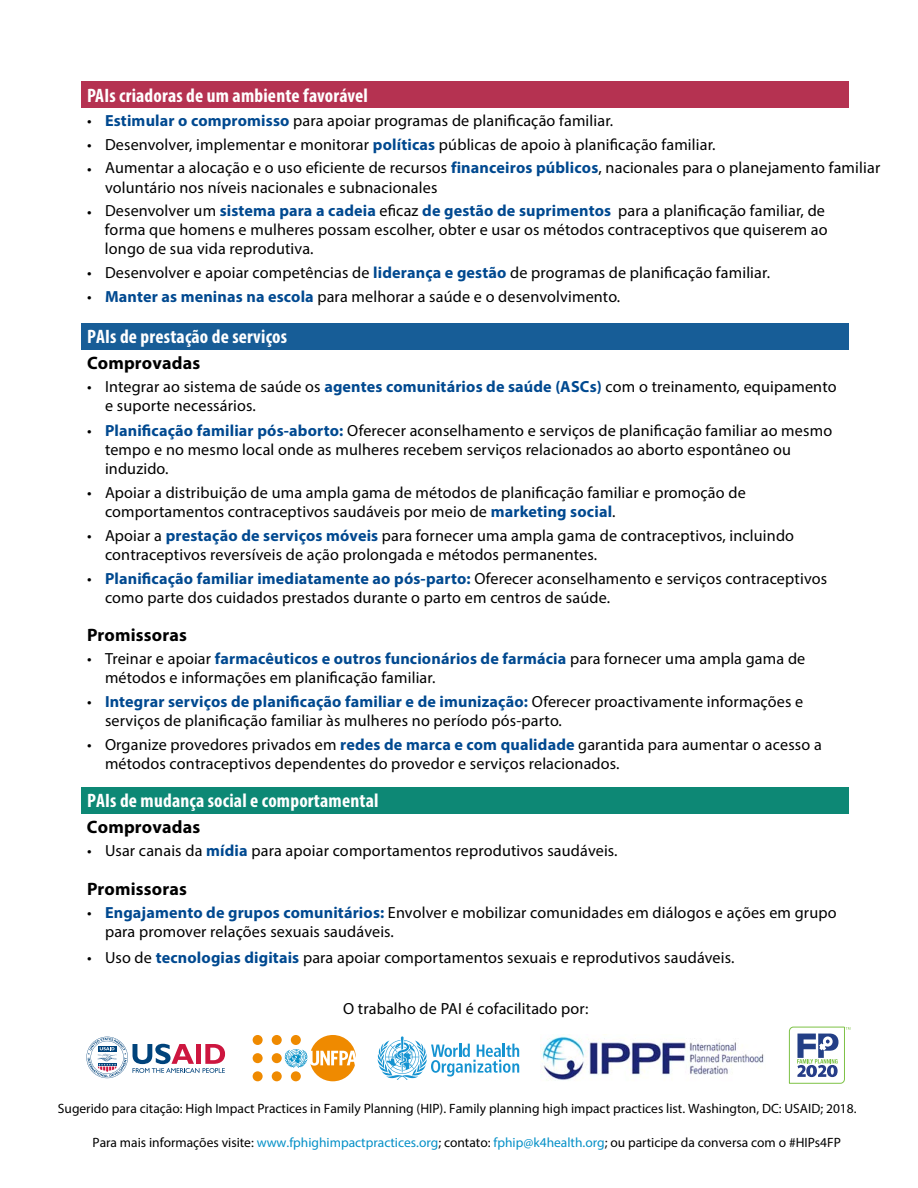
<style>
.page{position:relative;width:918px;height:1188px;background:#fff}
.page>*{position:absolute;margin:0;border:0;box-sizing:border-box;transform-origin:0 0}
.t1{font:700 condensed 19.5px "Myriad Pro";letter-spacing:.01em;color:#fff}
.t2{font:700 18px "Myriad Pro";letter-spacing:.01em;color:#000}
.t3{font:16.2px/19px "Myriad Pro";letter-spacing:.01em;color:#000}
.t4{font:13.5px "Myriad Pro";color:#000}
.s1{font-weight:700;color:#004990}
.s2{color:#0590c7}
</style>
<div class="page">
<div style="left:81px;top:81px;width:768px;height:27px;background:#b53251"></div>
<div style="left:81px;top:324px;width:768px;height:26px;background:#175d97"></div>
<div style="left:81px;top:787px;width:768px;height:27px;background:#0d8875"></div>
<svg style="left:378px;top:1036px;width:141px;height:44px"></svg>
<div style="left:272px;top:1053px;width:10px;height:10px;background:#ef8a00;border-radius:50%"></div>
<div style="left:272px;top:1071px;width:10px;height:10px;background:#ef8a00;border-radius:50%"></div>
<div style="left:272px;top:1035px;width:10px;height:10px;background:#ef8a00;border-radius:50%"></div>
<div style="left:253px;top:1053px;width:10px;height:10px;background:#ef8a00;border-radius:50%"></div>
<div style="left:253px;top:1071px;width:10px;height:10px;background:#ef8a00;border-radius:50%"></div>
<div style="left:253px;top:1035px;width:10px;height:10px;background:#ef8a00;border-radius:50%"></div>
<svg style="left:285px;top:1035px;width:71px;height:46px"></svg>
<svg style="left:86px;top:1037px;width:139px;height:41px"></svg>
<img style="left:542px;top:1034px;width:222px;height:47px">
<svg style="left:788px;top:1026px;width:62px;height:58px"></svg>
<p class="t1" style="left:87px;top:83px;width:282px">PAIs criadoras de um ambiente favorável</p>
<p class="t3" style="left:87px;top:111px;width:528px">• <span class="s1">Estimular o compromisso</span> para apoiar programas de planificação familiar.</p>
<p class="t3" style="left:87px;top:135px;width:630px">• Desenvolver, implementar e monitorar <span class="s1">políticas</span> públicas de apoio à planificação familiar.</p>
<p class="t3" style="left:105px;top:158px;width:777px;text-indent:-18px">• Aumentar a alocação e o uso eficiente de recursos <span class="s1">financeiros públicos</span>, nacionales para o planejamento familiar voluntário nos níveis nacionales e subnacionales</p>
<p class="t3" style="left:105px;top:201px;width:724px;text-indent:-18px">• Desenvolver um <span class="s1">sistema para a cadeia</span> eficaz <span class="s1">de gestão de suprimentos</span> para a planificação familiar, de forma que homens e mulheres possam escolher, obter e usar os métodos contraceptivos que quiserem ao longo de sua vida reprodutiva.</p>
<p class="t3" style="left:87px;top:263px;width:685px">• Desenvolver e apoiar competências de <span class="s1">liderança e gestão</span> de programas de planificação familiar.</p>
<p class="t3" style="left:87px;top:287px;width:535px">• <span class="s1">Manter as meninas na escola</span> para melhorar a saúde e o desenvolvimento.</p>
<p class="t1" style="left:87px;top:325px;width:202px">PAIs de prestação de serviços</p>
<p class="t2" style="left:87px;top:351px;width:115px">Comprovadas</p>
<p class="t3" style="left:105px;top:377px;width:733px;text-indent:-18px">• Integrar ao sistema de saúde os <span class="s1">agentes comunitários de saúde (ASCs)</span> com o treinamento, equipamento e suporte necessários.</p>
<p class="t3" style="left:105px;top:420px;width:729px;text-indent:-18px">• <span class="s1">Planificação familiar pós-aborto:</span> Oferecer aconselhamento e serviços de planificação familiar ao mesmo tempo e no mesmo local onde as mulheres recebem serviços relacionados ao aborto espontâneo ou induzido.</p>
<p class="t3" style="left:105px;top:483px;width:642px;text-indent:-18px">• Apoiar a distribuição de uma ampla gama de métodos de planificação familiar e promoção de comportamentos contraceptivos saudáveis por meio de <span class="s1">marketing social</span>.</p>
<p class="t3" style="left:105px;top:526px;width:691px;text-indent:-18px">• Apoiar a <span class="s1">prestação de serviços móveis</span> para fornecer uma ampla gama de contraceptivos, incluindo contraceptivos reversíveis de ação prolongada e métodos permanentes.</p>
<p class="t3" style="left:105px;top:569px;width:724px;text-indent:-18px">• <span class="s1">Planificação familiar imediatamente ao pós-parto:</span> Oferecer aconselhamento e serviços contraceptivos como parte dos cuidados prestados durante o parto em centros de saúde.</p>
<p class="t2" style="left:87px;top:623px;width:101px">Promissoras</p>
<p class="t3" style="left:105px;top:649px;width:702px;text-indent:-18px">• Treinar e apoiar <span class="s1">farmacêuticos e outros funcionários de farmácia</span> para fornecer uma ampla gama de métodos e informações em planificação familiar.</p>
<p class="t3" style="left:105px;top:692px;width:700px;text-indent:-18px">• <span class="s1">Integrar serviços de planificação familiar e de imunização:</span> Oferecer proactivamente informações e serviços de planificação familiar às mulheres no período pós-parto.</p>
<p class="t3" style="left:105px;top:735px;width:718px;text-indent:-18px">• Organize provedores privados em <span class="s1">redes de marca e com qualidade</span> garantida para aumentar o acesso a métodos contraceptivos dependentes do provedor e serviços relacionados.</p>
<p class="t1" style="left:87px;top:789px;width:293px">PAIs de mudança social e comportamental</p>
<p class="t2" style="left:87px;top:815px;width:115px">Comprovadas</p>
<p class="t3" style="left:87px;top:841px;width:532px">• Usar canais da <span class="s1">mídia</span> para apoiar comportamentos reprodutivos saudáveis.</p>
<p class="t2" style="left:87px;top:878px;width:101px">Promissoras</p>
<p class="t3" style="left:105px;top:903px;width:733px;text-indent:-18px">• <span class="s1">Engajamento de grupos comunitários:</span> Envolver e mobilizar comunidades em diálogos e ações em grupo para promover relações sexuais saudáveis.</p>
<p class="t3" style="left:87px;top:948px;width:649px">• Uso de <span class="s1">tecnologias digitais</span> para apoiar comportamentos sexuais e reprodutivos saudáveis.</p>
<p class="t3" style="left:343px;top:998px;width:247px">O trabalho de PAI é cofacilitado por:</p>
<p class="t4" style="left:58px;top:1100px;width:800px">Sugerido para citação: High Impact Practices in Family Planning (HIP). Family planning high impact practices list. Washington, DC: USAID; 2018.</p>
<p class="t4" style="left:92px;top:1134px;width:750px">Para mais informações visite: <span class="s2">www.fphighimpactpractices.org</span>; contato: <span class="s2">fphip@k4health.org</span>; ou participe da conversa com o #HIPs4FP</p>
</div>
